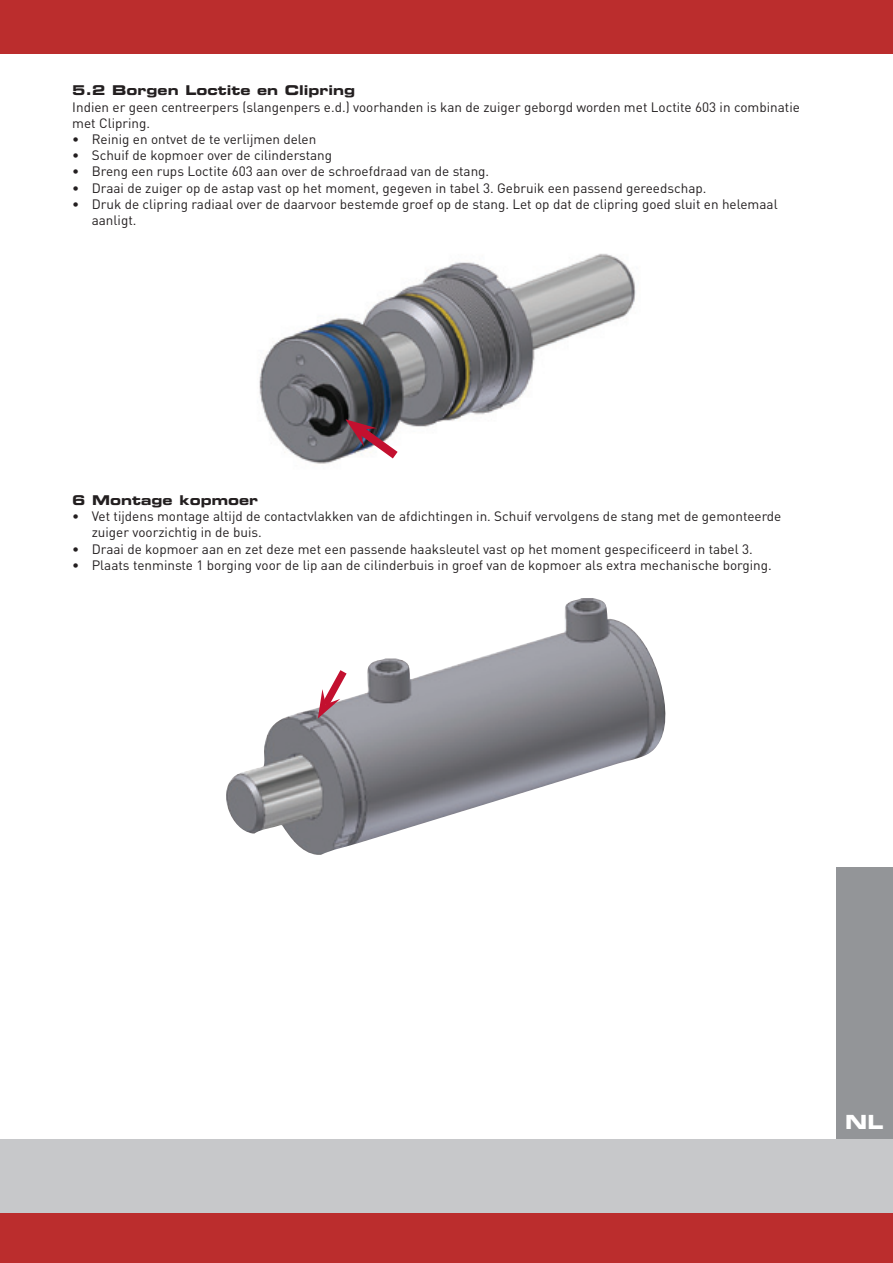
<style>
.page{position:relative;width:893px;height:1263px;background:#fff}
.page>*{position:absolute;margin:0;border:0;box-sizing:border-box;transform-origin:0 0}
.t1{font:19.5px "Eurostile LT Std Bold Ex 2";color:#fff}
.t2{font:13.5px/16.2px "DIN Pro";color:#231f20}
.t3{font:13.5px "Eurostile LT Std Bold Ex 2";color:#231f20}
</style>
<div class="page">
<div style="left:0;top:1140px;width:893px;height:90px;background:#c7c8ca"></div>
<div style="left:0;top:1213px;width:893px;height:50px;background:#bb2d2d"></div>
<div style="left:0;top:0;width:893px;height:54px;background:#bb2d2d"></div>
<div style="left:836px;top:867px;width:57px;height:272px;background:#939598"></div>
<img style="left:259px;top:253px;width:377px;height:211px">
<svg style="left:345px;top:418px;width:62px;height:46px"></svg>
<img style="left:226px;top:598px;width:440px;height:257px">
<svg style="left:316px;top:662px;width:37px;height:56px"></svg>
<p class="t3" style="left:72px;top:81px;width:284px">5.2 Borgen Loctite en Clipring</p>
<p class="t2" style="left:72px;top:98px;width:729px">Indien er geen centreerpers (slangenpers e.d.) voorhanden is kan de zuiger geborgd worden met Loctite 603 in combinatie met Clipring.</p>
<p class="t2" style="left:72px;top:130px;width:246px">• Reinig en ontvet de te verlijmen delen</p>
<p class="t2" style="left:72px;top:147px;width:261px">• Schuif de kopmoer over de cilinderstang</p>
<p class="t2" style="left:72px;top:163px;width:418px">• Breng een rups Loctite 603 aan over de schroefdraad van de stang.</p>
<p class="t2" style="left:72px;top:179px;width:636px">• Draai de zuiger op de astap vast op het moment, gegeven in tabel 3. Gebruik een passend gereedschap.</p>
<p class="t2" style="left:92px;top:195px;width:687px;text-indent:-19px">• Druk de clipring radiaal over de daarvoor bestemde groef op de stang. Let op dat de clipring goed sluit en helemaal aanligt.</p>
<p class="t3" style="left:72px;top:491px;width:187px">6 Montage kopmoer</p>
<p class="t2" style="left:92px;top:508px;width:691px;text-indent:-19px">• Vet tijdens montage altijd de contactvlakken van de afdichtingen in. Schuif vervolgens de stang met de gemonteerde zuiger voorzichtig in de buis.</p>
<p class="t2" style="left:72px;top:540px;width:682px">• Draai de kopmoer aan en zet deze met een passende haaksleutel vast op het moment gespecificeerd in tabel 3.</p>
<p class="t2" style="left:72px;top:556px;width:701px">• Plaats tenminste 1 borging voor de lip aan de cilinderbuis in groef van de kopmoer als extra mechanische borging.</p>
<h1 class="t1" style="left:845px;top:1109px;width:40px">nl</h1>
</div>
